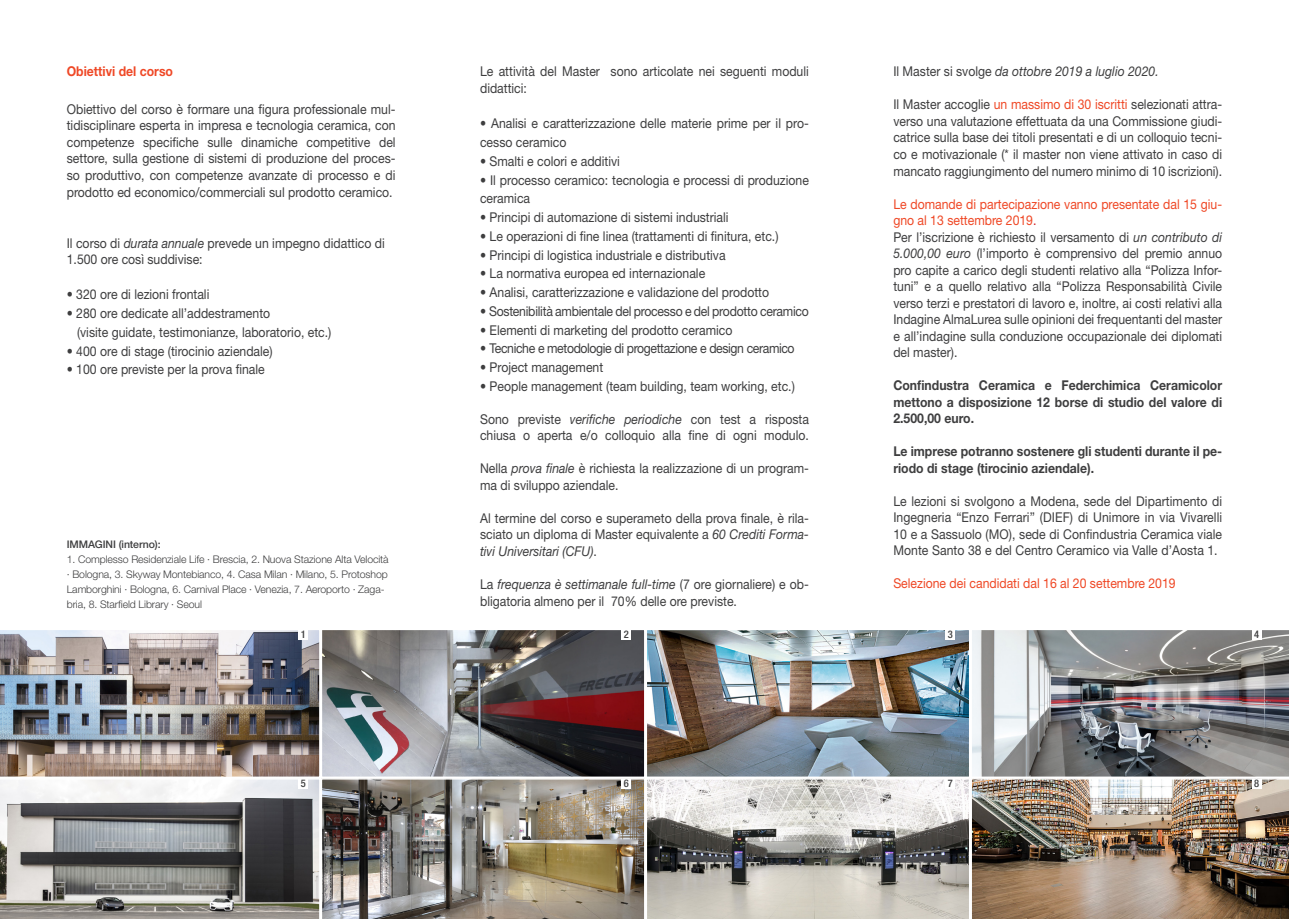
<style>
.page{position:relative;width:1289px;height:919px;background:#fff}
.page>*{position:absolute;margin:0;border:0;box-sizing:border-box;transform-origin:0 0}
.sottotitolo{font:13.5px/16.5px "Helvetica Neue LT Std";color:#3e3e3f;scale:.91 1}
.sottotitolo-2{font:700 13.5px/16.5px "Helvetica Neue LT Std";color:#3e3e3f;text-align:justify;scale:.91 1}
.sottotitolo-3{font:13.5px/16.5px "Helvetica Neue LT Std";color:#ef4826;scale:.91 1}
.sottotitolo-4{font:13.5px "Helvetica Neue LT Std";letter-spacing:-.02em;color:#3e3e3f;scale:.91 1}
.sottotitolo-5{font:13.5px "Helvetica Neue LT Std";letter-spacing:-.03em;color:#3e3e3f;scale:.91 1}
.sottotitolo-6{font:italic 13.5px "Helvetica Neue LT Std";color:#3e3e3f;scale:.91 1}
.sottotitolo-7{font:700 13.5px "Helvetica Neue LT Std";color:#ef4826;scale:.91 1}
.titolo{font:300 10.5px/15px "Helvetica Neue LT Std";letter-spacing:-.01em;color:#3e3e3f}
.titolo-2{font:500 10.5px "Helvetica Neue LT Std";letter-spacing:-.01em;color:#3e3e3f}
.t1{font:500 condensed 10.5px "Helvetica Neue LT Std";color:#3e3e3f}
.s1{font-style:italic}
.s2{font-style:normal}
.s3{color:#ef4826}
.s4{color:#d1232a}
</style>
<div class="page">
<img style="left:323px;top:631px;width:319px;height:144px">
<img style="left:0;top:630px;width:320px;height:147px">
<div style="left:320px;top:628px;width:325px;height:150px;border:2px solid #fff"></div>
<img style="left:648px;top:631px;width:319px;height:144px">
<div style="left:645px;top:628px;width:325px;height:150px;border:2px solid #fff"></div>
<svg style="left:972px;top:630px;width:316px;height:147px;background:#8d8d8f"></svg>
<img style="left:0;top:778px;width:1288px;height:140px">
<div style="left:298px;top:630px;width:10px;height:9px;background:#fff"></div>
<div style="left:298px;top:779px;width:10px;height:9px;background:#fff"></div>
<div style="left:621px;top:630px;width:10px;height:9px;background:#fff"></div>
<div style="left:621px;top:779px;width:10px;height:9px;background:#fff"></div>
<div style="left:945px;top:630px;width:10px;height:9px;background:#fff"></div>
<div style="left:945px;top:779px;width:10px;height:9px;background:#fff"></div>
<div style="left:1251px;top:630px;width:10px;height:9px;background:#fff"></div>
<div style="left:1251px;top:779px;width:10px;height:9px;background:#fff"></div>
<p class="sottotitolo-7" style="left:67px;top:63px;width:118px">Obiettivi del corso</p>
<p class="sottotitolo" style="left:67px;top:101px;width:363px;text-align:justify">Obiettivo del corso è formare una figura professionale mul&shy;tidisciplinare esperta in impresa e tecnologia ceramica, con competenze specifiche sulle dinamiche competitive del settore, sulla gestione di sistemi di produzione del proces&shy;so produttivo, con competenze avanzate di processo e di prodotto ed economico/commerciali sul prodotto ceramico.</p>
<p class="sottotitolo" style="left:67px;top:234px;width:351px">Il corso di <span class="s1">durata annuale</span> prevede un impegno didattico di<br>1.500 ore così suddivise:</p>
<p class="sottotitolo" style="left:67px;top:286px;width:158px">• 320 ore di lezioni frontali</p>
<p class="sottotitolo" style="left:77px;top:304px;width:281px;line-height:18.8px;text-indent:-10px">• 280 ore dedicate all’addestramento<br>(visite guidate, testimonianze, laboratorio, etc.)</p>
<p class="sottotitolo" style="left:67px;top:342px;width:228px">• 400 ore di stage (tirocinio aziendale)</p>
<p class="sottotitolo" style="left:67px;top:361px;width:219px">• 100 ore previste per la prova finale</p>
<p class="titolo-2" style="left:67px;top:538px;width:95px">IMMAGINI (interno):</p>
<p class="titolo" style="left:67px;top:551px;width:323px">1. Complesso Residenziale Life · Brescia, 2. Nuova Stazione Alta Velocità · Bologna, 3. Skyway Montebianco, 4. Casa Milan · Milano, 5. Protoshop Lamborghini · Bologna, 6. Carnival Place · Venezia, 7. Aeroporto · Zaga&shy;bria, 8. Starfield Library · Seoul</p>
<p class="t1" style="left:301px;top:627px;width:7px">1</p>
<p class="t1" style="left:301px;top:776px;width:7px">5</p>
<p class="sottotitolo" style="left:480px;top:63px;width:363px">Le attività del Master sono articolate nei seguenti moduli didattici:</p>
<p class="sottotitolo" style="left:480px;top:114px;width:363px;line-height:18.8px">• Analisi e caratterizzazione delle materie prime per il pro&shy;cesso ceramico</p>
<p class="sottotitolo" style="left:480px;top:152px;width:155px">• Smalti e colori e additivi</p>
<p class="sottotitolo" style="left:480px;top:170px;width:363px;line-height:18.8px">• Il processo ceramico: tecnologia e processi di produzione ceramica</p>
<p class="sottotitolo" style="left:480px;top:209px;width:274px">• Principi di automazione di sistemi industriali</p>
<p class="sottotitolo" style="left:480px;top:227px;width:329px">• Le operazioni di fine linea (trattamenti di finitura, etc.)</p>
<p class="sottotitolo" style="left:480px;top:246px;width:271px">• Principi di logistica industriale e distributiva</p>
<p class="sottotitolo" style="left:480px;top:265px;width:249px">• La normativa europea ed internazionale</p>
<p class="sottotitolo" style="left:480px;top:284px;width:319px">• Analisi, caratterizzazione e validazione del prodotto</p>
<p class="sottotitolo-4" style="left:480px;top:303px;width:363px">• Sostenibilità ambientale del processo e del prodotto ceramico</p>
<p class="sottotitolo" style="left:480px;top:321px;width:279px">• Elementi di marketing del prodotto ceramico</p>
<p class="sottotitolo-5" style="left:480px;top:340px;width:347px">• Tecniche e metodologie di progettazione e design ceramico</p>
<p class="sottotitolo" style="left:480px;top:359px;width:137px">• Project management</p>
<p class="sottotitolo" style="left:480px;top:377px;width:347px">• People management (team building, team working, etc.)</p>
<p class="sottotitolo" style="left:480px;top:410px;width:363px">Sono previste <span class="s1">verifiche periodiche</span> con test a risposta chiusa o aperta e/o colloquio alla fine di ogni modulo.</p>
<p class="sottotitolo" style="left:480px;top:460px;width:363px">Nella <span class="s1">prova finale</span> è richiesta la realizzazione di un program&shy;ma di sviluppo aziendale.</p>
<p class="sottotitolo" style="left:480px;top:509px;width:363px;text-align:justify">Al termine del corso e superameto della prova finale, è rila&shy;sciato un diploma di Master equivalente a <span class="s1">60 Crediti Forma&shy;tivi Universitari (CFU)</span>.</p>
<p class="sottotitolo" style="left:480px;top:575px;width:363px">La <span class="s1">frequenza è settimanale full-time</span> (7 ore giornaliere) e ob&shy;bligatoria almeno per il 70% delle ore previste.</p>
<p class="sottotitolo-6" style="left:893px;top:63px;width:293px"><span class="s2">Il Master si svolge</span> da ottobre 2019 a luglio 2020.</p>
<p class="sottotitolo" style="left:893px;top:96px;width:363px;text-align:justify">Il Master accoglie <span class="s3">un massimo di 30 iscritti</span> selezionati attra&shy;verso una valutazione effettuata da una Commissione giudi&shy;catrice sulla base dei titoli presentati e di un colloquio tecni&shy;co e motivazionale (* il master non viene attivato in caso di mancato raggiungimento del numero minimo di 10 iscrizioni).</p>
<p class="sottotitolo-3" style="left:893px;top:195px;width:363px">Le domande di partecipazione vanno presentate dal 15 giu&shy;gno al 13 settembre 2019<span class="s4">.</span></p>
<p class="sottotitolo" style="left:893px;top:228px;width:363px;text-align:justify">Per l’iscrizione è richiesto il versamento di <span class="s1">un contributo di 5.000,00 euro</span> (l’importo è comprensivo del premio annuo pro capite a carico degli studenti relativo alla “Polizza Infor&shy;tuni” e a quello relativo alla “Polizza Responsabilità Civile verso terzi e prestatori di lavoro e, inoltre, ai costi relativi alla Indagine AlmaLurea sulle opinioni dei frequentanti del master e all’indagine sulla conduzione occupazionale dei diplomati del master).</p>
<p class="sottotitolo-2" style="left:893px;top:377px;width:363px">Confindustra Ceramica e Federchimica Ceramicolor mettono a disposizione 12 borse di studio del valore di 2.500,00 euro.</p>
<p class="sottotitolo-2" style="left:893px;top:443px;width:363px">Le imprese potranno sostenere gli studenti durante il pe&shy;riodo di stage (tirocinio aziendale).</p>
<p class="sottotitolo" style="left:893px;top:492px;width:363px;text-align:justify">Le lezioni si svolgono a Modena, sede del Dipartimento di Ingegneria “Enzo Ferrari” (DIEF) di Unimore in via Vivarelli 10 e a Sassuolo (MO), sede di Confindustria Ceramica viale Monte Santo 38 e del Centro Ceramico via Valle d’Aosta 1.</p>
<p class="sottotitolo-3" style="left:893px;top:575px;width:312px">Selezione dei candidati dal 16 al 20 settembre 2019</p>
<p class="t1" style="left:623px;top:627px;width:7px">2</p>
<p class="t1" style="left:947px;top:627px;width:7px">3</p>
<p class="t1" style="left:1254px;top:627px;width:7px">4</p>
<p class="t1" style="left:623px;top:776px;width:7px">6</p>
<p class="t1" style="left:947px;top:776px;width:7px">7</p>
<p class="t1" style="left:1254px;top:776px;width:7px">8</p>
</div>
